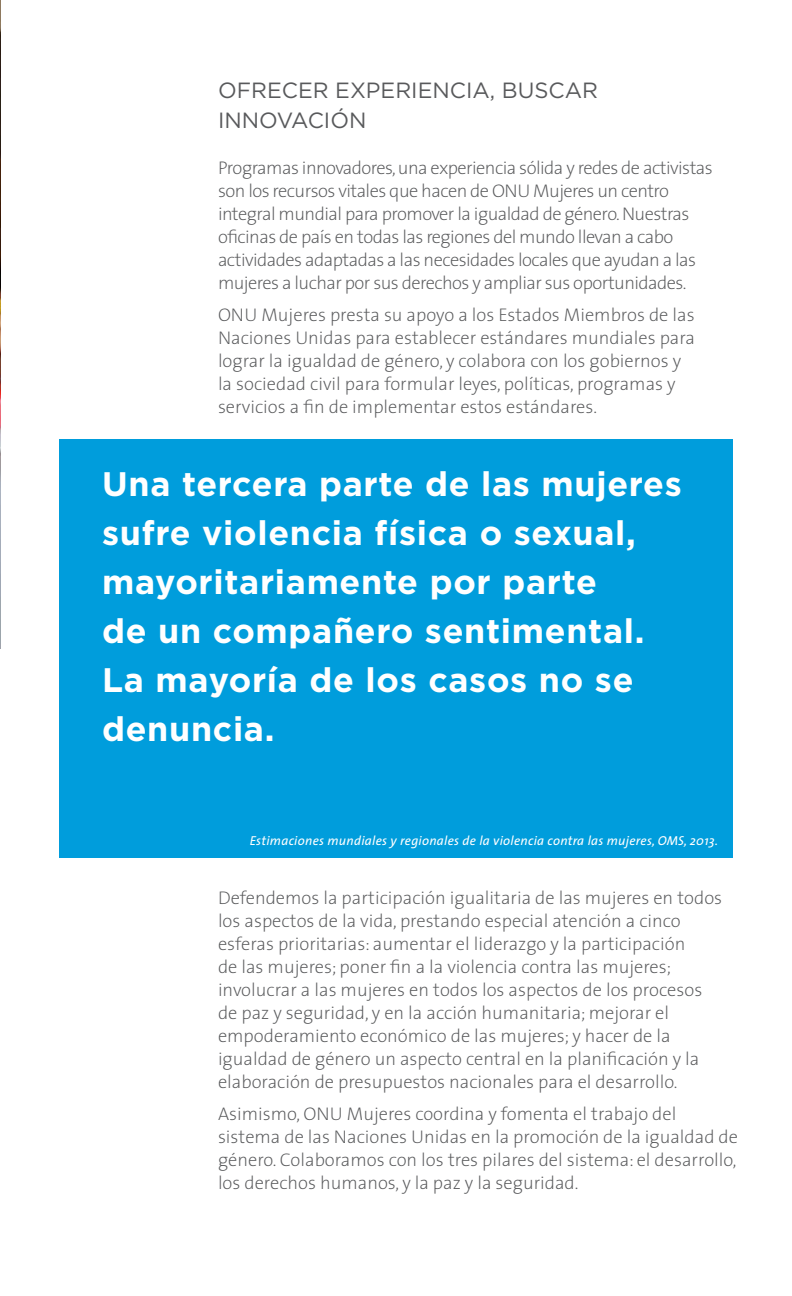
<style>
.page{position:relative;width:792px;height:1296px;background:#fff}
.page>*{position:absolute;margin:0;border:0;box-sizing:border-box;transform-origin:0 0}
.t1{font:700 34px/49px "Gotham";letter-spacing:.02em;color:#fff}
.t2{font:22px/30px "Gotham";color:#58595b}
.t3{font:200 18.4px/23px "The Sans";color:#58595b}
.t4{font:200 18.4px/23px "The Sans";letter-spacing:-.03em;color:#58595b}
.t5{font:italic 13px "The Sans";letter-spacing:.02em;color:#fff}
</style>
<div class="page">
<div style="left:59px;top:439px;width:674px;height:419px;background:#009ddc"></div>
<img style="left:0;top:0;width:1px;height:649px">
<p class="t2" style="left:218px;top:75px;width:382px">OFRECER EXPERIENCIA, BUSCAR<br>INNOVACIÓN</p>
<p class="t4" style="left:218px;top:156px;width:496px">Programas innovadores, una experiencia sólida y redes de activistas son los recursos vitales que hacen de ONU Mujeres un centro integral mundial para promover la igualdad de género. Nuestras oficinas de país en todas las regiones del mundo llevan a cabo actividades adaptadas a las necesidades locales que ayudan a las mujeres a luchar por sus derechos y ampliar sus oportunidades.</p>
<p class="t3" style="left:218px;top:303px;width:479px">ONU Mujeres presta su apoyo a los Estados Miembros de las Naciones Unidas para establecer estándares mundiales para lograr la igualdad de género, y colabora con los gobiernos y la sociedad civil para formular leyes, políticas, programas y servicios a fin de implementar estos estándares.</p>
<h1 class="t1" style="left:102px;top:459px;width:581px">Una tercera parte de las mujeres sufre violencia física o sexual, mayoritariamente por parte<br>de un compañero sentimental.<br>La mayoría de los casos no se denuncia.</h1>
<p class="t5" style="left:250px;top:830px;width:470px">Estimaciones mundiales y regionales de la violencia contra las mujeres, OMS, 2013.</p>
<p class="t3" style="left:218px;top:886px;width:506px">Defendemos la participación igualitaria de las mujeres en todos los aspectos de la vida, prestando especial atención a cinco esferas prioritarias: aumentar el liderazgo y la participación<br>de las mujeres; poner fin a la violencia contra las mujeres; involucrar a las mujeres en todos los aspectos de los procesos de paz y seguridad, y en la acción humanitaria; mejorar el empoderamiento económico de las mujeres; y hacer de la igualdad de género un aspecto central en la planificación y la elaboración de presupuestos nacionales para el desarrollo.</p>
<p class="t3" style="left:218px;top:1102px;width:522px">Asimismo, ONU Mujeres coordina y fomenta el trabajo del sistema de las Naciones Unidas en la promoción de la igualdad de género. Colaboramos con los tres pilares del sistema: el desarrollo, los derechos humanos, y la paz y la seguridad.</p>
</div>
